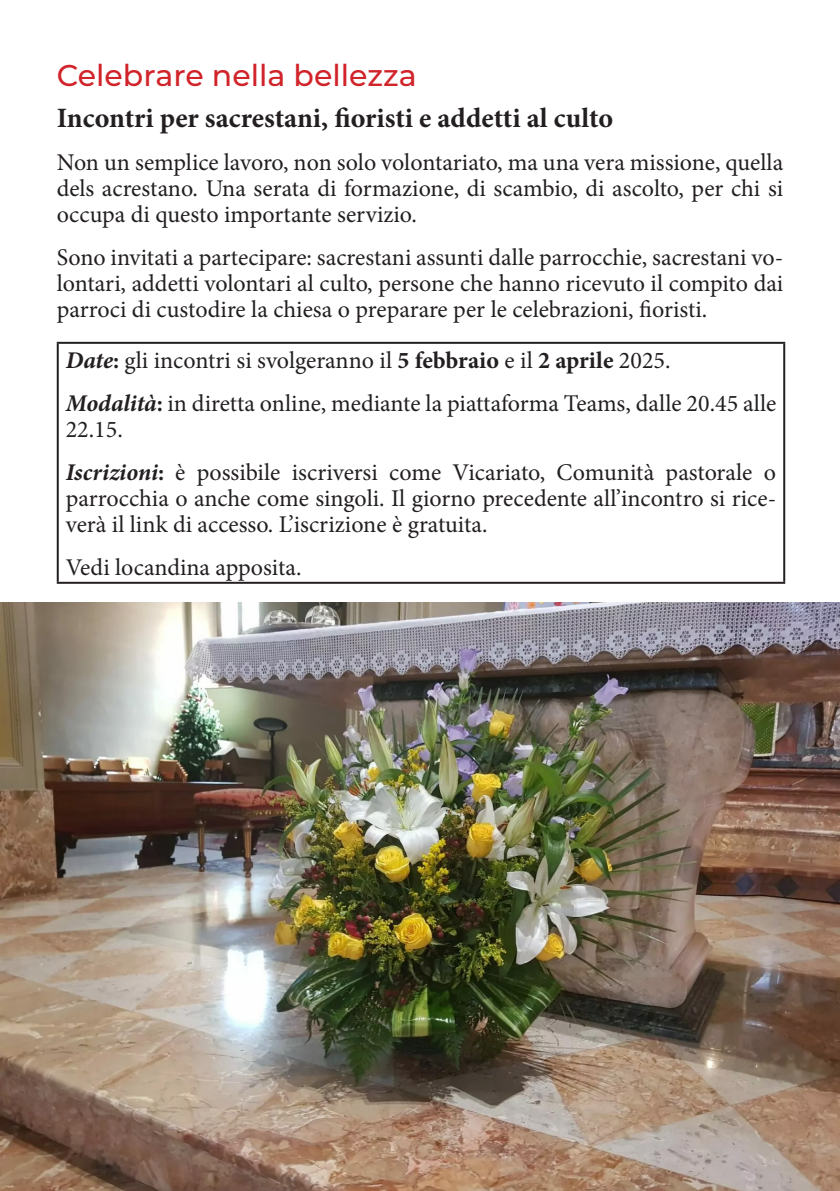
<style>
.page{position:relative;width:840px;height:1191px;background:#fff}
.page>*{position:absolute;margin:0;border:0;box-sizing:border-box;transform-origin:0 0}
.t1{font:500 30px "Montserrat";color:#d1232a}
.t2{font:700 28px "Minion Pro";color:#231f20}
.t3{font:24px/25.8px "Minion Pro";color:#231f20;text-align:justify}
.s1{font-weight:700;font-style:italic}
.s2{font-weight:700}
</style>
<div class="page">
<hr style="left:57px;top:342px;width:727px;height:2px;background:#231f20">
<hr style="left:57px;top:344px;width:2px;height:238px;background:#231f20">
<hr style="left:782px;top:344px;width:2px;height:238px;background:#231f20">
<hr style="left:57px;top:582px;width:727px;height:2px;background:#231f20">
<img style="left:0;top:602px;width:839px;height:589px">
<p class="t1" style="left:57px;top:54px;width:361px">Celebrare nella bellezza</p>
<p class="t2" style="left:57px;top:99px;width:557px">Incontri per sacrestani, fioristi e addetti al culto</p>
<p class="t3" style="left:57px;top:150px;width:727px">Non un semplice lavoro, non solo volontariato, ma una vera missione, quella dels acrestano. Una serata di formazione, di scambio, di ascolto, per chi si occupa di questo importante servizio.</p>
<p class="t3" style="left:57px;top:244px;width:727px">Sono invitati a partecipare: sacrestani assunti dalle parrocchie, sacrestani vo&shy;lontari, addetti volontari al culto, persone che hanno ricevuto il compito dai parroci di custodire la chiesa o preparare per le celebrazioni, fioristi.</p>
<p class="t3" style="left:66px;top:348px;width:606px"><span class="s1">Date</span><span class="s2">:</span> gli incontri si svolgeranno il <span class="s2">5 febbraio</span> e il <span class="s2">2 aprile</span> 2025.</p>
<p class="t3" style="left:66px;top:391px;width:711px"><span class="s1">Modalità</span><span class="s2">:</span> in diretta online, mediante la piattaforma Teams, dalle 20.45 alle<br>22.15.</p>
<p class="t3" style="left:66px;top:459px;width:711px"><span class="s1">Iscrizioni</span><span class="s2">:</span> è possibile iscriversi come Vicariato, Comunità pastorale o parrocchia o anche come singoli. Il giorno precedente all’incontro si rice&shy;verà il link di accesso. L’iscrizione è gratuita.</p>
<p class="t3" style="left:66px;top:554px;width:237px">Vedi locandina apposita.</p>
</div>
